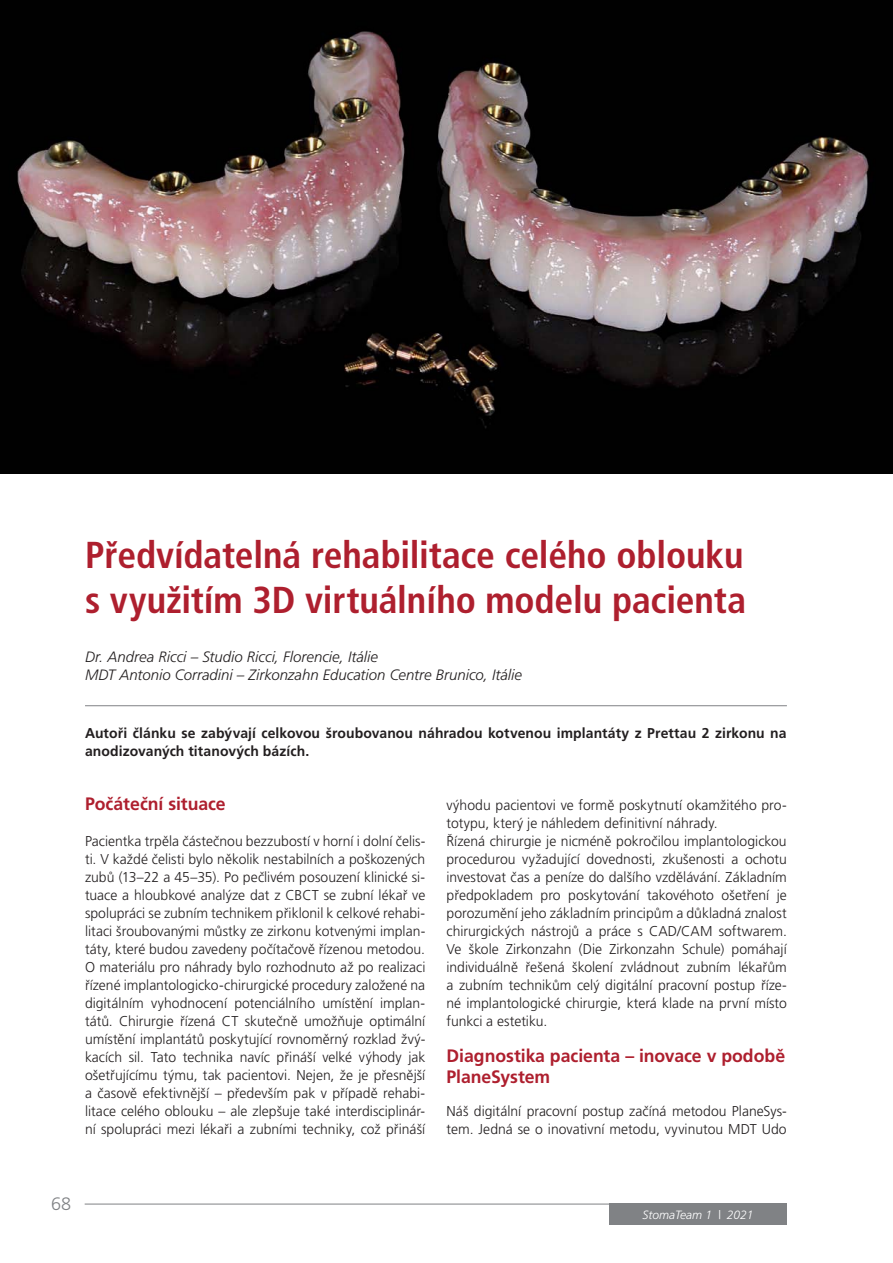
<style>
.page{position:relative;width:893px;height:1263px;background:#fff}
.page>*{position:absolute;margin:0;border:0;box-sizing:border-box;transform-origin:0 0}
.t1{font:700 condensed 37.5px/45px "Frutiger CE";letter-spacing:-.005em;color:#ae1f2e}
.t2{font:700 18px/21px "Frutiger CE";letter-spacing:-.005em;color:#ae1f2e}
.t3{font:300 18px "Frutiger CE";color:#808285}
.t4{font:italic 300 15px/18px "Frutiger CE";color:#231f20}
.t5{font:300 14.25px/18px "Frutiger CE";color:#231f20}
.t6{font:700 14.25px/18px "Frutiger CE";letter-spacing:.005em;color:#231f20}
.t7{font:italic 300 12px "Frutiger CE";color:#fff}
</style>
<div class="page">
<hr style="left:85px;top:1204px;width:702px;height:1px;background:#808285">
<div style="left:609px;top:1204px;width:178px;height:21px;background:#808285"></div>
<hr style="left:85px;top:705px;width:702px;height:1px;background:#808285">
<img style="left:0;top:0;width:893px;height:473px">
<h1 class="t1" style="left:85px;top:533px;width:662px">Předvídatelná rehabilitace celého oblouku s využitím 3D virtuálního modelu pacienta</h1>
<p class="t4" style="left:85px;top:648px;width:438px">Dr. Andrea Ricci – Studio Ricci, Florencie, Itálie<br>MDT Antonio Corradini – Zirkonzahn Education Centre Brunico, Itálie</p>
<p class="t6" style="left:85px;top:725px;width:703px">Autoři článku se zabývají celkovou šroubovanou náhradou kotvenou implantáty z Prettau 2 zirkonu na anodizovaných titanových bázích.</p>
<p class="t2" style="left:85px;top:794px;width:142px">Počáteční situace</p>
<p class="t5" style="left:85px;top:833px;width:342px;text-align:justify">Pacientka trpěla částečnou bezzubostí v horní i dolní čelis&shy;ti. V každé čelisti bylo několik nestabilních a poškozených zubů (13–22 a 45–35). Po pečlivém posouzení klinické si&shy;tuace a hloubkové analýze dat z CBCT se zubní lékař ve spolupráci se zubním technikem přiklonil k celkové rehabi&shy;litaci šroubovanými můstky ze zirkonu kotvenými implan&shy;táty, které budou zavedeny počítačově řízenou metodou.<br>O materiálu pro náhrady bylo rozhodnuto až po realizaci řízené implantologicko-chirurgické procedury založené na digitálním vyhodnocení potenciálního umístění implan&shy;tátů. Chirurgie řízená CT skutečně umožňuje optimální umístění implantátů poskytující rovnoměrný rozklad žvý&shy;kacích sil. Tato technika navíc přináší velké výhody jak ošetřujícímu týmu, tak pacientovi. Nejen, že je přesnější a časově efektivnější – především pak v případě rehabi&shy;litace celého oblouku – ale zlepšuje také interdisciplinár&shy;ní spolupráci mezi lékaři a zubními techniky, což přináší</p>
<p class="t5" style="left:446px;top:797px;width:342px">výhodu pacientovi ve formě poskytnutí okamžitého pro&shy;totypu, který je náhledem definitivní náhrady.<br>Řízená chirurgie je nicméně pokročilou implantologickou procedurou vyžadující dovednosti, zkušenosti a ochotu investovat čas a peníze do dalšího vzdělávání. Základním předpokladem pro poskytování takovéhoto ošetření je porozumění jeho základním principům a důkladná znalost chirurgických nástrojů a práce s CAD/CAM softwarem.<br>Ve škole Zirkonzahn (Die Zirkonzahn Schule) pomáhají individuálně řešená školení zvládnout zubním lékařům a zubním technikům celý digitální pracovní postup říze&shy;né implantologické chirurgie, která klade na první místo funkci a estetiku.</p>
<p class="t2" style="left:446px;top:1046px;width:340px">Diagnostika pacienta – inovace v podobě<br>PlaneSystem</p>
<p class="t5" style="left:446px;top:1103px;width:342px">Náš digitální pracovní postup začíná metodou PlaneSys&shy;tem. Jedná se o inovativní metodu, vyvinutou MDT Udo</p>
<p class="t3" style="left:51px;top:1197px;width:22px">68</p>
<p class="t7" style="left:642px;top:1210px;width:112px">StomaTeam 1 | 2021</p>
</div>
